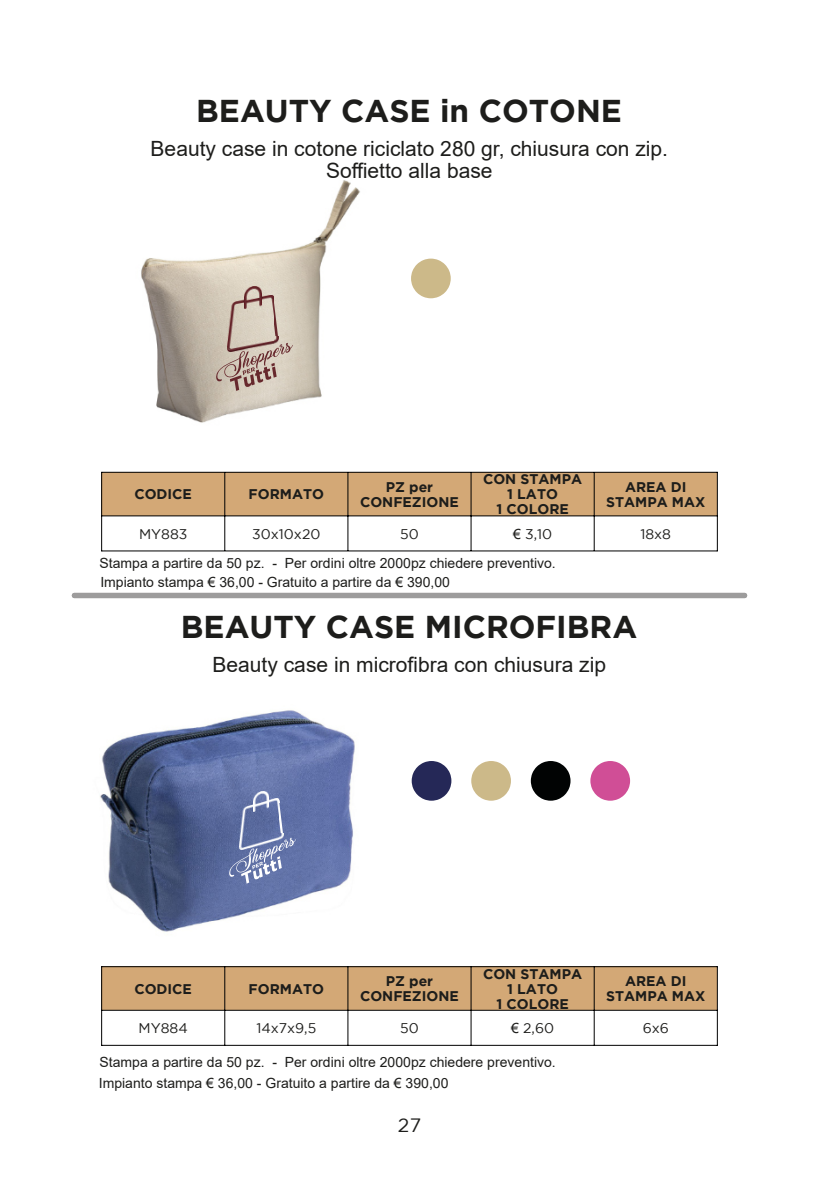
<style>
.page{position:relative;width:819px;height:1191px;background:#fff}
.page>*{position:absolute;margin:0;border:0;box-sizing:border-box;transform-origin:0 0}
.t1{font:700 31.5px "Gotham";color:#1d1d1b}
.t2{font:21px/21.7px "Arial";color:#1d1d1b;text-align:center}
.t3{font:19.25px "Gotham";color:#1d1d1b}
.t4{font:14px "Arial";color:#1d1d1b}
.t5{font:700 14px/14.9px "Gotham";color:#1d1d1b;text-align:center}
.t6{font:14px "Gotham";color:#1d1d1b}
.s1{font-family:"Arial"}
</style>
<div class="page">
<img style="left:100px;top:710px;width:255px;height:222px">
<div style="left:102px;top:966px;width:615px;height:44px;background:#d3a876"></div>
<hr style="left:101px;top:966px;width:1px;height:79px;background:#000">
<hr style="left:716px;top:966px;width:1px;height:79px;background:#000">
<hr style="left:224px;top:966px;width:1px;height:79px;background:#000">
<hr style="left:347px;top:966px;width:1px;height:79px;background:#000">
<hr style="left:470px;top:966px;width:1px;height:79px;background:#000">
<hr style="left:593px;top:966px;width:1px;height:79px;background:#000">
<hr style="left:102px;top:966px;width:615px;height:1px;background:#000">
<hr style="left:102px;top:1009px;width:615px;height:1px;background:#000">
<hr style="left:102px;top:1045px;width:615px;height:1px;background:#000">
<img style="left:411px;top:761px;width:40px;height:39px">
<img style="left:471px;top:761px;width:40px;height:39px">
<img style="left:531px;top:761px;width:39px;height:39px">
<img style="left:590px;top:761px;width:40px;height:39px">
<img style="left:141px;top:180px;width:219px;height:243px">
<div style="left:102px;top:472px;width:615px;height:44px;background:#d3a876"></div>
<hr style="left:101px;top:472px;width:1px;height:79px;background:#000">
<hr style="left:716px;top:472px;width:1px;height:79px;background:#000">
<hr style="left:224px;top:472px;width:1px;height:79px;background:#000">
<hr style="left:347px;top:472px;width:1px;height:79px;background:#000">
<hr style="left:470px;top:472px;width:1px;height:79px;background:#000">
<hr style="left:593px;top:472px;width:1px;height:79px;background:#000">
<hr style="left:102px;top:472px;width:615px;height:1px;background:#000">
<hr style="left:102px;top:515px;width:615px;height:1px;background:#000">
<hr style="left:102px;top:550px;width:615px;height:1px;background:#000">
<img style="left:411px;top:259px;width:39px;height:39px">
<div style="left:72px;top:593px;width:675px;height:5px;background:#9d9c9c;border-radius:3px"></div>
<svg style="left:229px;top:790px;width:67px;height:93px;background:#7583b1"></svg>
<svg style="left:216px;top:286px;width:77px;height:105px;background:#c6b5a9"></svg>
<p class="t1" style="left:196px;top:93px;width:427px">BEAUTY CASE in COTONE</p>
<p class="t2" style="left:151px;top:138px;width:519px">Beauty case in cotone riciclato 280 gr, chiusura con zip.<br>Soffietto alla base</p>
<p class="t5" style="left:134px;top:486px;width:59px">CODICE</p>
<p class="t5" style="left:248px;top:486px;width:77px">FORMATO</p>
<p class="t5" style="left:360px;top:479px;width:100px">PZ per<br>CONFEZIONE</p>
<p class="t5" style="left:483px;top:471px;width:101px">CON STAMPA<br>1 LATO<br>1 COLORE</p>
<p class="t5" style="left:606px;top:479px;width:101px">AREA DI<br>STAMPA MAX</p>
<p class="t6" style="left:139px;top:526px;width:50px">MY883</p>
<p class="t6" style="left:252px;top:526px;width:70px">30x10x20</p>
<p class="t6" style="left:400px;top:526px;width:20px">50</p>
<p class="t6" style="left:513px;top:526px;width:41px"><span class="s1">€</span> 3,10</p>
<p class="t6" style="left:640px;top:526px;width:32px">18x8</p>
<p class="t4" style="left:99px;top:553px;width:458px">Stampa a partire da 50 pz. - Per ordini oltre 2000pz chiedere preventivo.</p>
<p class="t4" style="left:100px;top:572px;width:351px">Impianto stampa € 36,00 - Gratuito a partire da € 390,00</p>
<p class="t1" style="left:181px;top:609px;width:458px">BEAUTY CASE MICROFIBRA</p>
<p class="t2" style="left:212px;top:654px;width:395px">Beauty case in microfibra con chiusura zip</p>
<p class="t5" style="left:134px;top:980px;width:59px">CODICE</p>
<p class="t5" style="left:248px;top:980px;width:77px">FORMATO</p>
<p class="t5" style="left:360px;top:973px;width:100px">PZ per<br>CONFEZIONE</p>
<p class="t5" style="left:483px;top:966px;width:101px">CON STAMPA<br>1 LATO<br>1 COLORE</p>
<p class="t5" style="left:606px;top:973px;width:101px">AREA DI<br>STAMPA MAX</p>
<p class="t6" style="left:139px;top:1020px;width:51px">MY884</p>
<p class="t6" style="left:256px;top:1020px;width:61px">14x7x9,5</p>
<p class="t6" style="left:400px;top:1020px;width:20px">50</p>
<p class="t6" style="left:511px;top:1020px;width:44px"><span class="s1">€</span> 2,60</p>
<p class="t6" style="left:642px;top:1020px;width:28px">6x6</p>
<p class="t4" style="left:99px;top:1052px;width:458px">Stampa a partire da 50 pz. - Per ordini oltre 2000pz chiedere preventivo.</p>
<p class="t4" style="left:99px;top:1073px;width:351px">Impianto stampa € 36,00 - Gratuito a partire da € 390,00</p>
<p class="t3" style="left:397px;top:1114px;width:25px">27</p>
</div>
